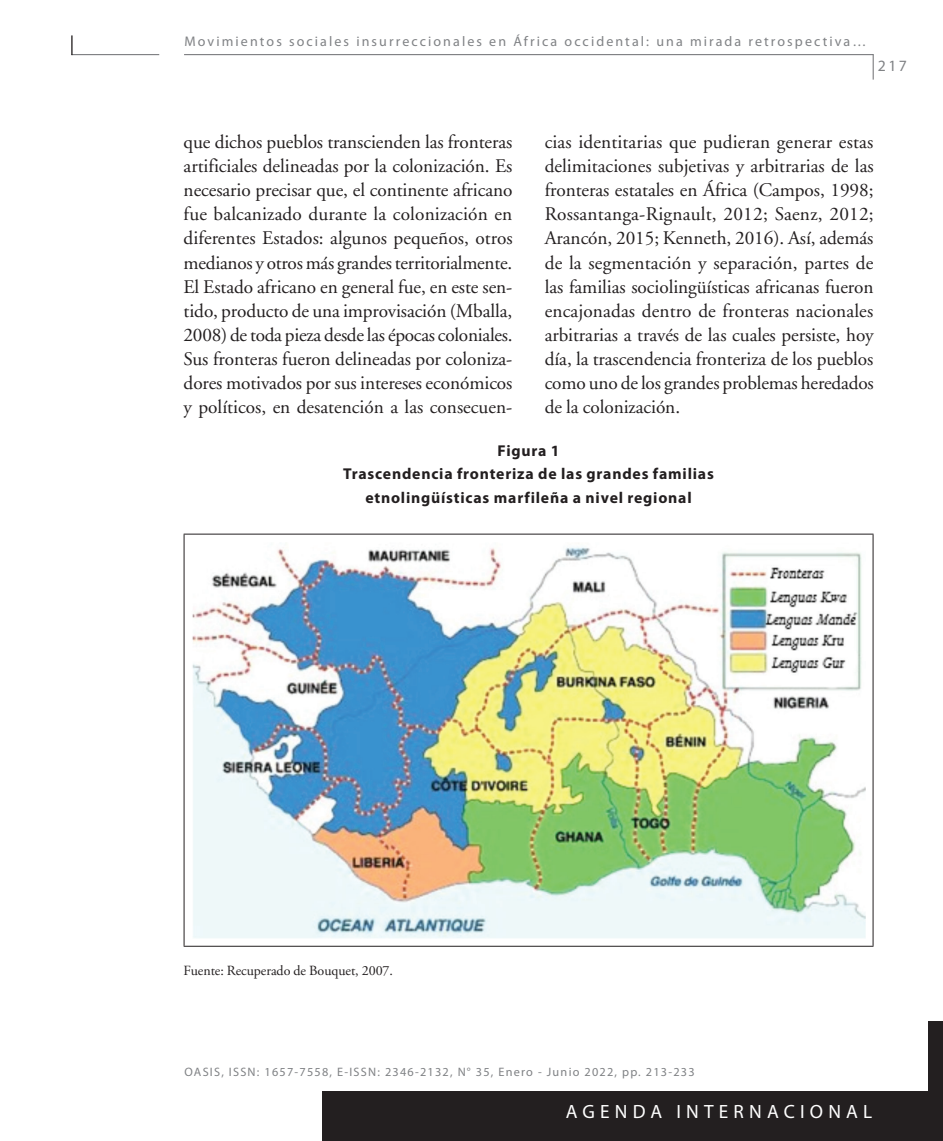
<style>
.page{position:relative;width:943px;height:1141px;background:#fff}
.page>*{position:absolute;margin:0;border:0;box-sizing:border-box;transform-origin:0 0}
.t1{font:19.25px/24.2px "Adobe Garamond";letter-spacing:-.005em;color:#231f20;text-align:justify}
.t2{font:19.25px "Myriad Pro";letter-spacing:.27em;color:#fff}
.t3{font:700 15.75px/23.6px "Myriad Pro";letter-spacing:.05em;color:#231f20;text-align:center}
.t4{font:15.75px "Myriad Pro";color:#808285}
.t5{font:14px "Myriad Pro";letter-spacing:.15em;color:#808285}
.t6{font:14px "Adobe Garamond Pro";letter-spacing:-.005em;color:#231f20}
.t7{font:12.25px "Myriad Pro";letter-spacing:.1em;color:#808285}
</style>
<div class="page">
<hr style="left:184px;top:54px;width:689px;height:1px;background:#6c6d70">
<svg style="left:872px;top:54px;width:1px;height:26px"></svg>
<hr style="left:71px;top:54px;width:88px;height:1px;background:#6c6d70">
<hr style="left:71px;top:35px;width:2px;height:20px;background:#231f20">
<div style="left:928px;top:1021px;width:15px;height:120px;background:#231f20"></div>
<div style="left:322px;top:1091px;width:621px;height:50px;background:#231f20"></div>
<hr style="left:184px;top:534px;width:689px;height:1px;background:#231f20">
<hr style="left:184px;top:535px;width:1px;height:411px;background:#231f20">
<hr style="left:872px;top:535px;width:1px;height:411px;background:#231f20">
<hr style="left:184px;top:946px;width:689px;height:1px;background:#231f20">
<img style="left:192px;top:547px;width:673px;height:391px">
<p class="t5" style="left:184px;top:34px;width:683px">Movimientos sociales insurreccionales en África occidental: una mirada retrospectiva…</p>
<p class="t4" style="left:878px;top:57px;width:30px">217</p>
<p class="t1" style="left:184px;top:130px;width:330px">que dichos pueblos transcienden las fronteras artificiales delineadas por la colonización. Es necesario precisar que, el continente africano fue balcanizado durante la colonización en diferentes Estados: algunos pequeños, otros medianos y otros más grandes territorialmente.<br>El Estado africano en general fue, en este sen&shy;tido, producto de una improvisación (Mballa, 2008) de toda pieza desde las épocas coloniales.<br>Sus fronteras fueron delineadas por coloniza&shy;dores motivados por sus intereses económicos y políticos, en desatención a las consecuen-</p>
<p class="t1" style="left:544px;top:130px;width:330px">cias identitarias que pudieran generar estas delimitaciones subjetivas y arbitrarias de las fronteras estatales en África (Campos, 1998; Rossantanga-Rignault, 2012; Saenz, 2012; Arancón, 2015; Kenneth, 2016). Así, además de la segmentación y separación, partes de las familias sociolingüísticas africanas fueron encajonadas dentro de fronteras nacionales arbitrarias a través de las cuales persiste, hoy día, la trascendencia fronteriza de los pueblos como uno de los grandes problemas heredados de la colonización.</p>
<p class="t3" style="left:343px;top:439px;width:372px">Figura 1<br>Trascendencia fronteriza de las grandes familias etnolingüísticas marfileña a nivel regional</p>
<p class="t6" style="left:184px;top:962px;width:211px">Fuente: Recuperado de Bouquet, 2007.</p>
<p class="t7" style="left:184px;top:1065px;width:511px">OASIS, ISSN: 1657-7558, E-ISSN: 2346-2132, N° 35, Enero - Junio 2022, pp. 213-233</p>
<p class="t2" style="left:566px;top:1101px;width:308px">AGENDA INTERNACIONAL</p>
</div>
